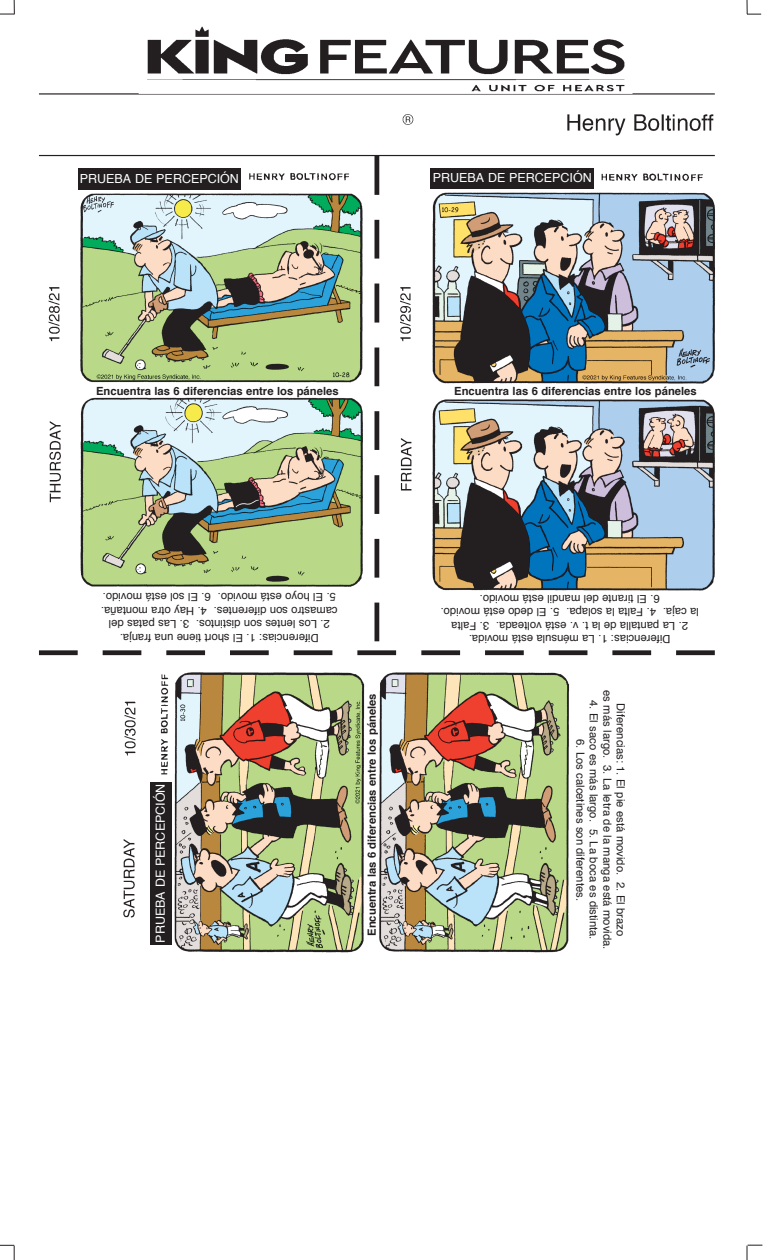
<style>
.page{position:relative;width:765px;height:1260px;background:#fff}
.page>*{position:absolute;margin:0;border:0;box-sizing:border-box;transform-origin:0 0}
.t1{font:12.5px "Helvetica";color:#fff}
.t2{font:11.25px/13.5px "Helvetica";color:#231f20}
.t3{font:700 11.25px "Helvetica";color:#231f20}
</style>
<div class="page">
<img style="left:39px;top:0;width:708px;height:918px">
<img style="left:174px;top:672px;width:396px;height:281px">
<img style="left:79px;top:193px;width:284px;height:394px">
<img style="left:431px;top:192px;width:286px;height:399px">
<svg style="left:0;top:0;width:15px;height:15px"></svg>
<svg style="left:747px;top:0;width:14px;height:15px"></svg>
<svg style="left:747px;top:1245px;width:15px;height:15px"></svg>
<svg style="left:0;top:1245px;width:15px;height:15px"></svg>
<div style="left:430px;top:168px;width:164px;height:20px;background:#231f20"></div>
<div style="left:78px;top:168px;width:163px;height:22px;background:#231f20"></div>
<div style="left:150px;top:782px;width:22px;height:163px;background:#231f20"></div>
<p class="t1" style="left:80px;top:173px;width:161px">PRUEBA DE PERCEPCIÓN</p>
<p class="t1" style="left:433px;top:172px;width:161px">PRUEBA DE PERCEPCIÓN</p>
<p class="t3" style="left:96px;top:386px;width:244px">Encuentra las 6 diferencias entre los páneles</p>
<p class="t3" style="left:454px;top:387px;width:244px">Encuentra las 6 diferencias entre los páneles</p>
<p class="t2" style="left:211px;top:603px;width:110px;rotate:-180deg">E. 6 á t sel osl m . od i vo</p>
<p class="t2" style="left:336px;top:603px;width:120px;rotate:-180deg">E. 5 oyohl á t se m . od i vo</p>
<p class="t2" style="left:207px;top:630px;width:107px;text-indent:-123px;rotate:-180deg">soL. 2 setnel nos .sotni tsid<br>H. 4 ya a r t o m . aña t no</p>
<p class="t2" style="left:338px;top:616px;width:125px;rotate:-180deg">ma c or t sa nos . setneref i d</p>
<p class="t2" style="left:189px;top:643px;width:82px;text-indent:-130px;rotate:-180deg">D E. 1: sa i cne r e f i ene i t t r ohsl anu . a j na r f<br>saL. 3 sa t ap l ed</p>
<p class="t2" style="left:660px;top:605px;width:182px;rotate:-180deg">E. 6 e t na r i t l ml ed á t sel i dna m . od i vo</p>
<p class="t2" style="left:656px;top:618px;width:91px;rotate:-180deg">F. 4 a t l a a l . apa l os</p>
<p class="t2" style="left:699px;top:618px;width:37px;rotate:-180deg">al .ajac</p>
<p class="t2" style="left:559px;top:632px;width:120px;text-indent:-129px;rotate:-180deg">aL. 2 a l l a t nap ed a l á t se. v. t . adae t l ov<br>E. 5 odedl á t se m . od i vo</p>
<p class="t2" style="left:489px;top:645px;width:39px;text-indent:-181px;rotate:-180deg">D aL. 1: sa i cne r e f i m a l usné á t se m . ad i vo<br>F. 3 at la</p>
<p class="t1" style="left:155px;top:943px;width:161px;rotate:-90deg">PRUEBA DE PERCEPCIÓN</p>
<p class="t3" style="left:367px;top:936px;width:244px;rotate:-90deg">Encuentra las 6 diferencias entre los páneles</p>
<p class="t2" style="left:627px;top:690px;width:261px;text-align:center;rotate:90deg">Diferencias: 1. El pie está movido. 2. El brazo<br>es más largo. 3. La letra de la manga está movida.</p>
<p class="t2" style="left:600px;top:700px;width:241px;rotate:90deg">4. El saco es más largo. 5. La boca es distinta.</p>
<p class="t2" style="left:586px;top:739px;width:163px;rotate:90deg">6. Los calcetines son diferentes.</p>
</div>
